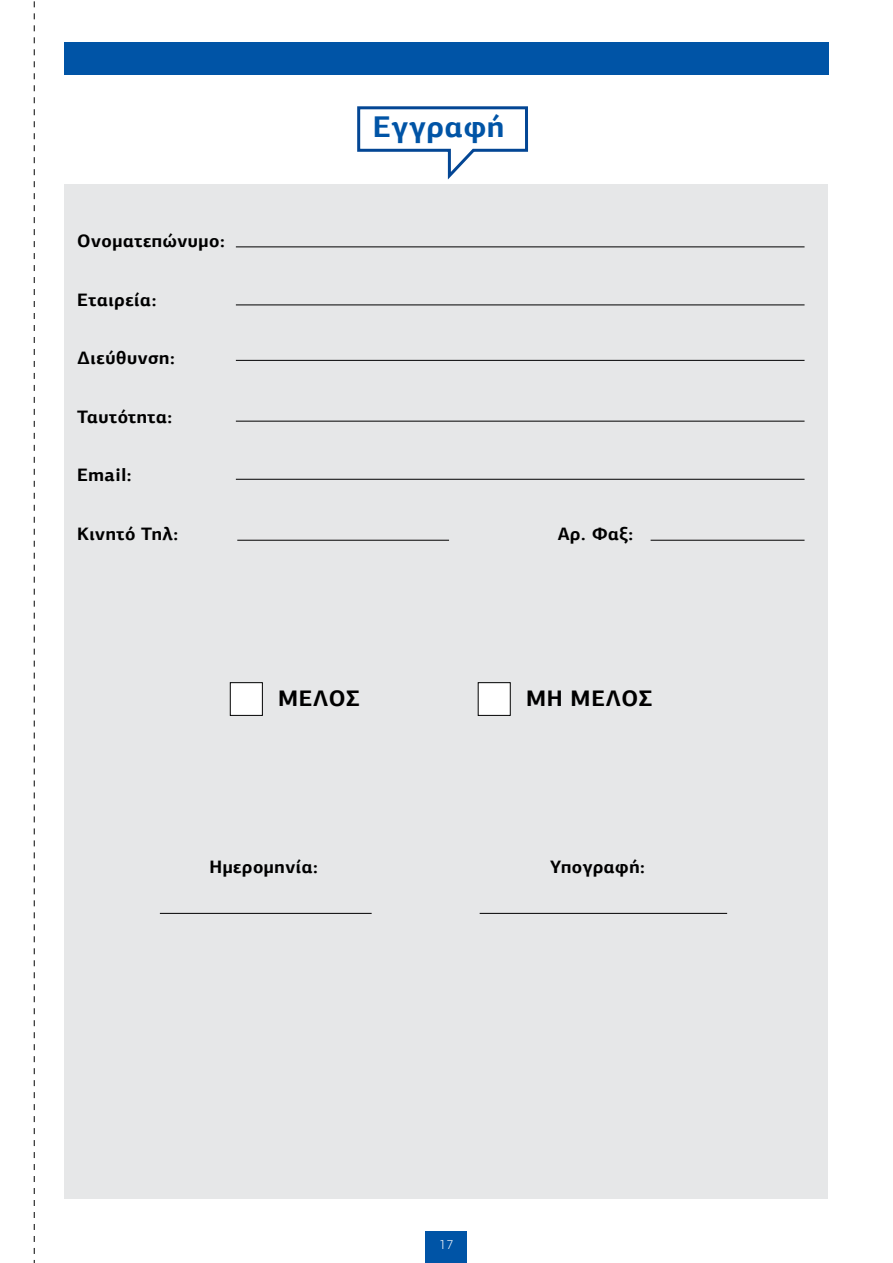
<style>
.page{position:relative;width:893px;height:1263px;background:#fff}
.page>*{position:absolute;margin:0;border:0;box-sizing:border-box;transform-origin:0 0}
.t1{font:700 30px "PF Agora Sans Pro";letter-spacing:.03em;color:#0054a6}
.t2{font:700 22.5px "PF Agora Sans Pro";letter-spacing:.03em;color:#000}
.t3{font:700 18px "PF Agora Sans Pro";letter-spacing:.03em;color:#000}
.t4{font:300 13.5px "PF Agora Sans Pro";color:#fff}
</style>
<div class="page">
<div style="left:425px;top:1231px;width:42px;height:32px;background:#0054a6"></div>
<div style="left:64px;top:184px;width:764px;height:1015px;background:#e6e7e8"></div>
<div style="left:64px;top:43px;width:765px;height:32px;background:#0054a6"></div>
<hr style="left:236px;top:247px;width:568px;height:1px;background:#000">
<hr style="left:236px;top:305px;width:568px;height:1px;background:#000">
<hr style="left:236px;top:421px;width:568px;height:1px;background:#000">
<hr style="left:236px;top:360px;width:568px;height:1px;background:#000">
<hr style="left:236px;top:479px;width:568px;height:1px;background:#000">
<hr style="left:651px;top:540px;width:153px;height:1px;background:#000">
<hr style="left:480px;top:913px;width:247px;height:1px;background:#000">
<hr style="left:237px;top:540px;width:212px;height:1px;background:#000">
<hr style="left:160px;top:913px;width:212px;height:1px;background:#000">
<div style="left:230px;top:683px;width:32px;height:32px;background:#fff"></div>
<div style="left:230px;top:682px;width:33px;height:34px;border:1px solid #000"></div>
<div style="left:478px;top:683px;width:32px;height:32px;background:#fff"></div>
<div style="left:478px;top:682px;width:32px;height:34px;border:1px solid #000"></div>
<svg style="left:34px;top:1px;width:1px;height:1262px"></svg>
<svg style="left:357px;top:106px;width:171px;height:74px"></svg>
<p class="t3" style="left:77px;top:229px;width:149px">Ονοματεπώνυμο:</p>
<p class="t3" style="left:77px;top:288px;width:81px">Εταιρεία:</p>
<p class="t3" style="left:77px;top:346px;width:99px">Διεύθυνση:</p>
<p class="t3" style="left:77px;top:405px;width:97px">Ταυτότητα:</p>
<p class="t3" style="left:77px;top:463px;width:56px">Email:</p>
<h1 class="t1" style="left:373px;top:108px;width:133px">Εγγραφή</h1>
<p class="t3" style="left:77px;top:522px;width:103px">Κινητό Τηλ:</p>
<p class="t3" style="left:558px;top:522px;width:77px">Αρ. Φαξ:</p>
<p class="t2" style="left:278px;top:684px;width:83px">ΜΕΛΟΣ</p>
<p class="t2" style="left:526px;top:684px;width:128px">ΜΗ ΜΕΛΟΣ</p>
<p class="t3" style="left:209px;top:855px;width:110px">Ημερομηνία:</p>
<p class="t3" style="left:550px;top:855px;width:96px">Υπογραφή:</p>
<p class="t4" style="left:439px;top:1236px;width:16px">17</p>
</div>
